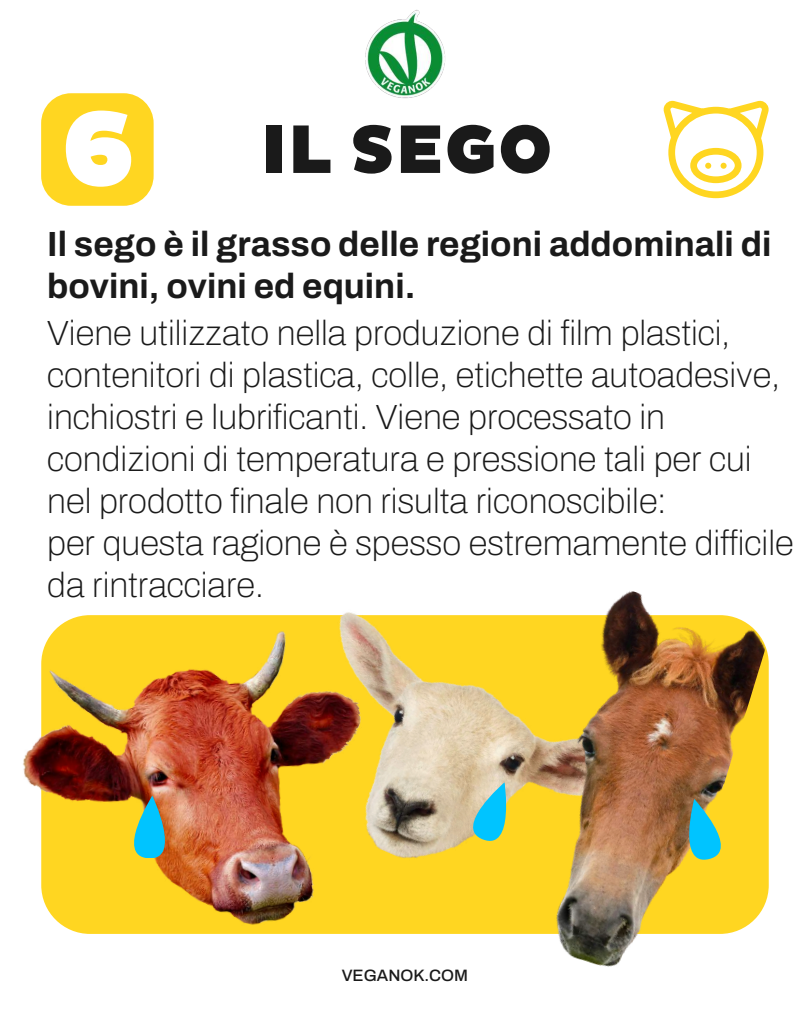
<style>
.page{position:relative;width:810px;height:1013px;background:#fff}
.page>*{position:absolute;margin:0;border:0;box-sizing:border-box;transform-origin:0 0}
.t1{font:900 69.8px "Pluto";color:#1a1a1a}
.t2{font:100 35px/42px "Archivo";color:#1a1a1a}
.t3{font:700 35px/42px "Archivo";color:#1a1a1a}
.t4{font:500 16.5px "Archivo";color:#1a1a1a}
.s1{font-size:108.7px;color:#fff}
</style>
<div class="page">
<div style="left:41px;top:93px;width:113px;height:113px;background:#ffd621;border-radius:30px"></div>
<svg style="left:664px;top:101px;width:105px;height:97px"></svg>
<img style="left:23px;top:615px;width:224px;height:319px">
<svg style="left:134px;top:795px;width:31px;height:63px;background:#46b1b5"></svg>
<img style="left:247px;top:612px;width:254px;height:322px">
<svg style="left:473px;top:782px;width:28px;height:58px;background:#54c8de"></svg>
<img style="left:501px;top:591px;width:268px;height:376px">
<svg style="left:689px;top:799px;width:32px;height:60px;background:#4dc0b7"></svg>
<img style="left:365px;top:10px;width:80px;height:89px">
<h1 class="t1" style="left:60px;top:109px;width:494px"><span class="s1">6</span> IL SEGO</h1>
<p class="t3" style="left:47px;top:223px;width:726px">Il sego è il grasso delle regioni addominali di bovini, ovini ed equini.</p>
<p class="t2" style="left:47px;top:312px;width:748px">Viene utilizzato nella produzione di film plastici, contenitori di plastica, colle, etichette autoadesive, inchiostri e lubrificanti. Viene processato in condizioni di temperatura e pressione tali per cui nel prodotto finale non risulta riconoscibile:<br>per questa ragione è spesso estremamente difficile da rintracciare.</p>
<p class="t4" style="left:342px;top:966px;width:128px">VEGANOK.COM</p>
</div>
